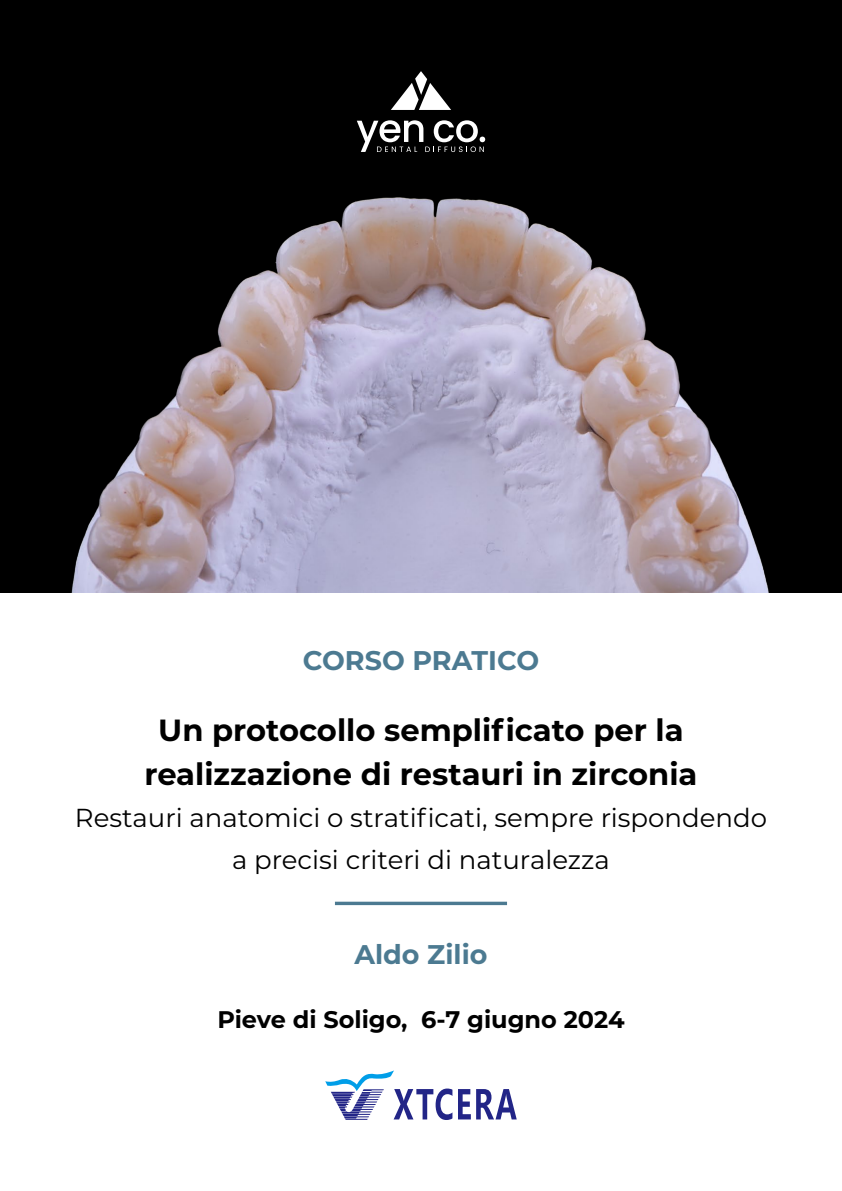
<style>
.page{position:relative;width:842px;height:1191px;background:#fff}
.page>*{position:absolute;margin:0;border:0;box-sizing:border-box;transform-origin:0 0}
.t1{font:700 30.6px/44px "Montserrat";color:#000;text-align:center}
.t2{font:700 27px "Montserrat";color:#4c7a91}
.t3{font:26px/42px "Montserrat";color:#000;text-align:center}
.t4{font:700 24px "Montserrat";color:#000}
</style>
<div class="page">
<svg style="left:325px;top:1070px;width:192px;height:50px"></svg>
<div style="left:0;top:0;width:842px;height:592px;background:#000"></div>
<img style="left:71px;top:120px;width:698px;height:472px">
<svg style="left:357px;top:120px;width:128px;height:32px"></svg>
<svg style="left:391px;top:71px;width:60px;height:39px"></svg>
<div style="left:335px;top:901px;width:172px;height:4px;border:2px solid #4c7a91"></div>
<p class="t2" style="left:303px;top:641px;width:238px">CORSO PRATICO</p>
<p class="t1" style="left:144px;top:707px;width:554px">Un protocollo semplificato per la realizzazione di restauri in zirconia</p>
<p class="t3" style="left:75px;top:796px;width:694px">Restauri anatomici o stratificati, sempre rispondendo a precisi criteri di naturalezza</p>
<p class="t2" style="left:354px;top:934px;width:135px">Aldo Zilio</p>
<p class="t4" style="left:217px;top:1002px;width:409px">Pieve di Soligo, 6-7 giugno 2024</p>
</div>
